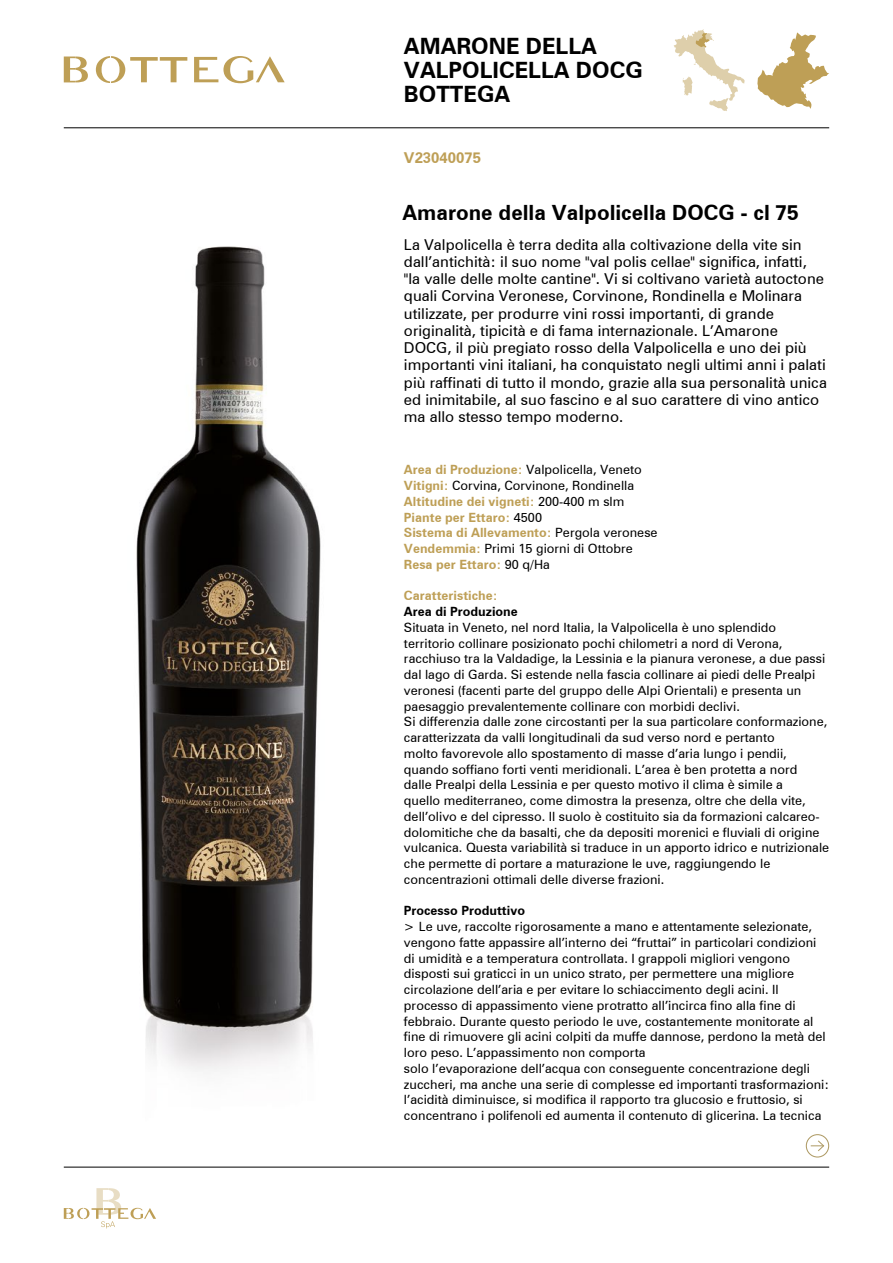
<style>
.page{position:relative;width:893px;height:1263px;background:#fff}
.page>*{position:absolute;margin:0;border:0;box-sizing:border-box;transform-origin:0 0}
.t1{font:700 22.5px/24px "Zurich BT";color:#000}
.t2{font:700 21px "Zurich BT";color:#000}
.t3{font:15px/17.2px "Zurich BT";color:#000}
.t4{font:700 15px "Zurich BT";color:#be9f56}
.t5{font:12.75px/15.8px "Zurich BT";color:#000}
.t6{font:700 12.75px/15.8px "Zurich BT";color:#be9f56}
.t7{font:700 12.75px "Zurich BT";color:#000}
.s1{font-weight:400;color:#000}
</style>
<div class="page">
<hr style="left:64px;top:128px;width:765px;height:1px;background:#000">
<hr style="left:64px;top:1167px;width:765px;height:1px;background:#000">
<svg style="left:64px;top:57px;width:24px;height:25px"></svg>
<svg style="left:194px;top:56px;width:91px;height:27px"></svg>
<svg style="left:96px;top:56px;width:91px;height:27px"></svg>
<svg style="left:64px;top:1188px;width:92px;height:40px"></svg>
<svg style="left:757px;top:32px;width:72px;height:77px"></svg>
<svg style="left:674px;top:29px;width:71px;height:82px"></svg>
<img style="left:136px;top:246px;width:185px;height:826px">
<div style="left:806px;top:1134px;width:23px;height:23px;border:1px solid #ae9a64;border-radius:50%"></div>
<svg style="left:811px;top:1140px;width:14px;height:11px"></svg>
<h1 class="t1" style="left:404px;top:34px;width:240px">AMARONE DELLA<br>VALPOLICELLA DOCG<br>BOTTEGA</h1>
<p class="t4" style="left:404px;top:149px;width:79px">V23040075</p>
<h2 class="t2" style="left:403px;top:200px;width:398px">Amarone della Valpolicella DOCG - cl 75</h2>
<p class="t3" style="left:404px;top:235px;width:425px">La Valpolicella è terra dedita alla coltivazione della vite sin dall’antichità: il suo nome "val polis cellae" significa, infatti,<br>"la valle delle molte cantine". Vi si coltivano varietà autoctone quali Corvina Veronese, Corvinone, Rondinella e Molinara utilizzate, per produrre vini rossi importanti, di grande originalità, tipicità e di fama internazionale. L’Amarone DOCG, il più pregiato rosso della Valpolicella e uno dei più importanti vini italiani, ha conquistato negli ultimi anni i palati più raffinati di tutto il mondo, grazie alla sua personalità unica ed inimitabile, al suo fascino e al suo carattere di vino antico ma allo stesso tempo moderno.</p>
<p class="t6" style="left:404px;top:462px;width:255px">Area di Produzione: <span class="s1">Valpolicella, Veneto </span>Vitigni: <span class="s1">Corvina, Corvinone, Rondinella </span>Altitudine dei vigneti: <span class="s1">200-400 m slm </span>Piante per Ettaro: <span class="s1">4500<br></span>Sistema di Allevamento: <span class="s1">Pergola veronese </span>Vendemmia: <span class="s1">Primi 15 giorni di Ottobre </span>Resa per Ettaro: <span class="s1">90 q/Ha</span></p>
<p class="t6" style="left:404px;top:588px;width:95px">Caratteristiche:</p>
<p class="t7" style="left:404px;top:604px;width:115px">Area di Produzione</p>
<p class="t5" style="left:404px;top:619px;width:427px">Situata in Veneto, nel nord Italia, la Valpolicella è uno splendido territorio collinare posizionato pochi chilometri a nord di Verona, racchiuso tra la Valdadige, la Lessinia e la pianura veronese, a due passi dal lago di Garda. Si estende nella fascia collinare ai piedi delle Prealpi veronesi (facenti parte del gruppo delle Alpi Orientali) e presenta un paesaggio prevalentemente collinare con morbidi declivi.<br>Si differenzia dalle zone circostanti per la sua particolare conformazione, caratterizzata da valli longitudinali da sud verso nord e pertanto<br>molto favorevole allo spostamento di masse d’aria lungo i pendii, quando soffiano forti venti meridionali. L’area è ben protetta a nord<br>dalle Prealpi della Lessinia e per questo motivo il clima è simile a<br>quello mediterraneo, come dimostra la presenza, oltre che della vite, dell’olivo e del cipresso. Il suolo è costituito sia da formazioni calcareo&shy;dolomitiche che da basalti, che da depositi morenici e fluviali di origine vulcanica. Questa variabilità si traduce in un apporto idrico e nutrizionale che permette di portare a maturazione le uve, raggiungendo le concentrazioni ottimali delle diverse frazioni.</p>
<p class="t7" style="left:404px;top:903px;width:123px">Processo Produttivo</p>
<p class="t5" style="left:404px;top:918px;width:427px">&gt; Le uve, raccolte rigorosamente a mano e attentamente selezionate, vengono fatte appassire all’interno dei “fruttai” in particolari condizioni di umidità e a temperatura controllata. I grappoli migliori vengono disposti sui graticci in un unico strato, per permettere una migliore circolazione dell’aria e per evitare lo schiaccimento degli acini. Il processo di appassimento viene protratto all’incirca fino alla fine di febbraio. Durante questo periodo le uve, costantemente monitorate al fine di rimuovere gli acini colpiti da muffe dannose, perdono la metà del loro peso. L’appassimento non comporta<br>solo l’evaporazione dell’acqua con conseguente concentrazione degli zuccheri, ma anche una serie di complesse ed importanti trasformazioni: l’acidità diminuisce, si modifica il rapporto tra glucosio e fruttosio, si concentrano i polifenoli ed aumenta il contenuto di glicerina. La tecnica</p>
</div>
